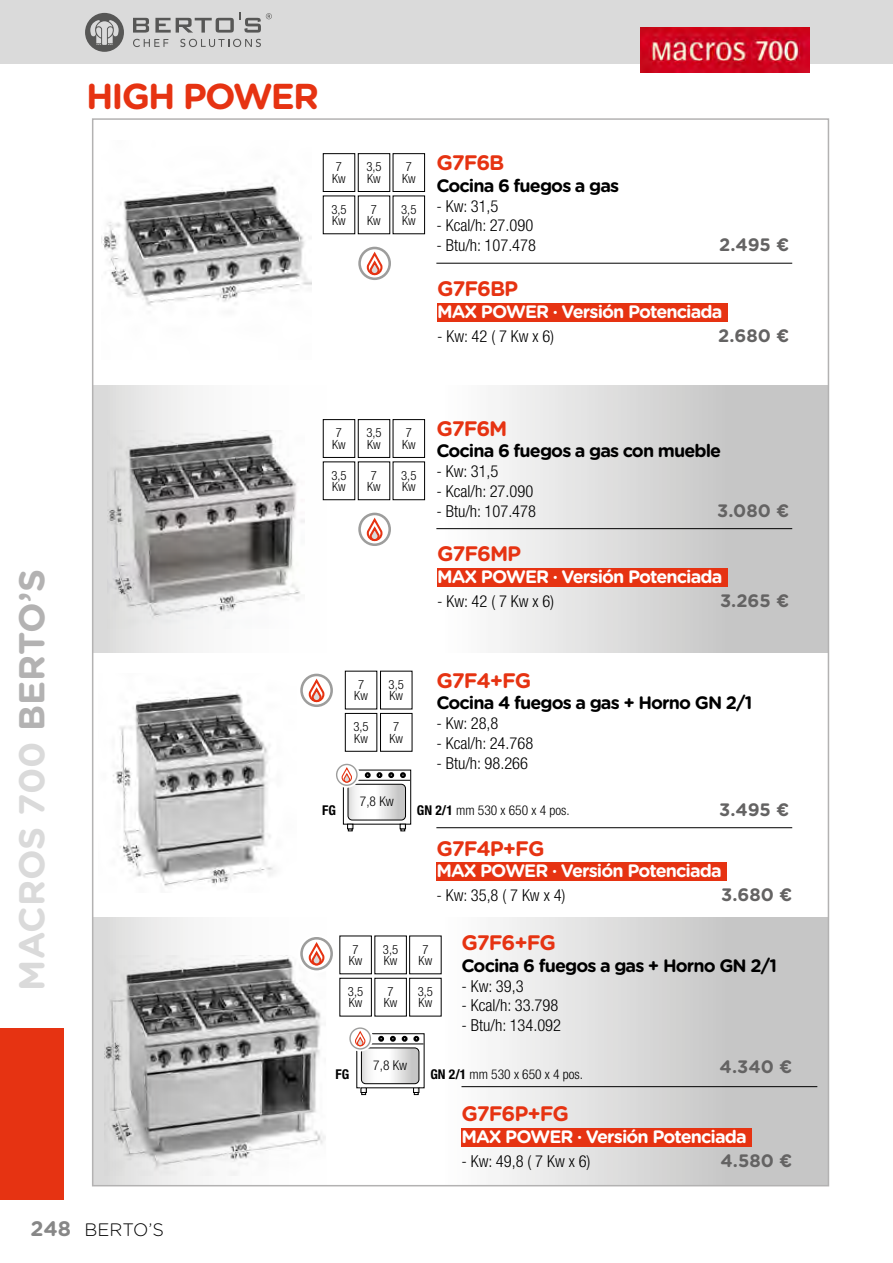
<style>
.page{position:relative;width:893px;height:1263px;background:#fff}
.page>*{position:absolute;margin:0;border:0;box-sizing:border-box;transform-origin:0 0}
.t1{font:700 36px "Gotham Rounded";color:#dadada}
.t2{font:700 36px "Gotham Rounded";letter-spacing:-.05em;color:#e63312}
.t3{font:700 21px "Gotham Rounded";letter-spacing:-.05em;color:#e63312}
.t4{font:700 18px "Gotham Rounded";letter-spacing:-.05em;color:#fff}
.t5{font:700 18px "Gotham Rounded";letter-spacing:-.05em;color:#000}
.t6{font:700 18px "Gotham Rounded";color:#646363}
.t7{font:300 18px "Gotham Rounded";letter-spacing:-.005em;color:#000}
.t8{font:300 condensed 16.5px "Helvetica Neue";color:#000}
.t9{font:300 condensed 13.5px "Helvetica Neue";color:#000}
.t10{font:700 condensed 13.5px "Helvetica Neue";color:#000}
.t11{font:300 condensed 12.75px/11.4px "Helvetica Neue";color:#000}
.s1{color:#b3b2b2}
.s2{font-weight:700}
.s3{font-weight:700;font-size:21px;color:#878787}
</style>
<div class="page">
<div style="left:0;top:0;width:893px;height:64px;background:#dadada"></div>
<div style="left:0;top:1028px;width:64px;height:171px;background:#e63312"></div>
<svg style="left:85px;top:13px;width:39px;height:39px"></svg>
<svg style="left:133px;top:18px;width:16px;height:15px"></svg>
<svg style="left:155px;top:13px;width:117px;height:20px"></svg>
<svg style="left:133px;top:39px;width:35px;height:8px"></svg>
<svg style="left:180px;top:39px;width:81px;height:8px"></svg>
<svg style="left:95px;top:385px;width:731px;height:267px"></svg>
<svg style="left:95px;top:918px;width:731px;height:265px"></svg>
<div style="left:437px;top:303px;width:290px;height:18px;background:#e63312"></div>
<div style="left:437px;top:569px;width:290px;height:18px;background:#e63312"></div>
<div style="left:436px;top:863px;width:290px;height:18px;background:#e63312"></div>
<div style="left:358px;top:153px;width:32px;height:39px;border:1px solid #000"></div>
<div style="left:358px;top:419px;width:32px;height:39px;border:1px solid #000"></div>
<div style="left:393px;top:153px;width:32px;height:39px;border:1px solid #000"></div>
<div style="left:393px;top:419px;width:32px;height:39px;border:1px solid #000"></div>
<div style="left:323px;top:153px;width:32px;height:39px;border:1px solid #000"></div>
<div style="left:323px;top:419px;width:32px;height:39px;border:1px solid #000"></div>
<div style="left:345px;top:671px;width:32px;height:38px;border:1px solid #000"></div>
<div style="left:380px;top:671px;width:32px;height:38px;border:1px solid #000"></div>
<div style="left:393px;top:196px;width:32px;height:38px;border:1px solid #000"></div>
<div style="left:393px;top:462px;width:32px;height:38px;border:1px solid #000"></div>
<div style="left:345px;top:713px;width:32px;height:39px;border:1px solid #000"></div>
<div style="left:380px;top:713px;width:32px;height:39px;border:1px solid #000"></div>
<div style="left:343px;top:770px;width:68px;height:54px;border:1px solid #000"></div>
<hr style="left:343px;top:780px;width:67px;height:1px;background:#000">
<svg style="left:334px;top:762px;width:26px;height:26px"></svg>
<svg style="left:337px;top:764px;width:20px;height:21px"></svg>
<div style="left:336px;top:764px;width:22px;height:22px;border:1px solid #9d9d9c;border-radius:50%"></div>
<svg style="left:341px;top:766px;width:65px;height:65px"></svg>
<img style="left:640px;top:27px;width:170px;height:45px">
<hr style="left:436px;top:263px;width:356px;height:1px;background:#000">
<hr style="left:436px;top:528px;width:356px;height:1px;background:#000">
<hr style="left:436px;top:827px;width:356px;height:1px;background:#000">
<svg style="left:355px;top:244px;width:39px;height:39px"></svg>
<svg style="left:360px;top:248px;width:30px;height:31px"></svg>
<div style="left:358px;top:247px;width:33px;height:33px;border:3px solid #9d9d9c;border-radius:50%"></div>
<svg style="left:366px;top:250px;width:18px;height:26px"></svg>
<svg style="left:355px;top:510px;width:39px;height:39px"></svg>
<svg style="left:360px;top:514px;width:30px;height:31px"></svg>
<div style="left:358px;top:513px;width:33px;height:33px;border:3px solid #9d9d9c;border-radius:50%"></div>
<svg style="left:366px;top:515px;width:18px;height:27px"></svg>
<svg style="left:297px;top:671px;width:39px;height:39px"></svg>
<svg style="left:302px;top:675px;width:30px;height:31px"></svg>
<div style="left:300px;top:674px;width:33px;height:33px;border:3px solid #9d9d9c;border-radius:50%"></div>
<svg style="left:308px;top:676px;width:18px;height:27px"></svg>
<img style="left:113px;top:693px;width:162px;height:194px">
<img style="left:107px;top:430px;width:198px;height:199px">
<img style="left:103px;top:180px;width:208px;height:126px">
<div style="left:461px;top:1129px;width:291px;height:18px;background:#e63312"></div>
<div style="left:375px;top:936px;width:32px;height:38px;border:1px solid #000"></div>
<div style="left:409px;top:936px;width:32px;height:38px;border:1px solid #000"></div>
<div style="left:375px;top:978px;width:32px;height:38px;border:1px solid #000"></div>
<div style="left:409px;top:978px;width:32px;height:38px;border:1px solid #000"></div>
<svg style="left:419px;top:1035px;width:3px;height:51px"></svg>
<hr style="left:357px;top:1043px;width:66px;height:1px;background:#000">
<svg style="left:347px;top:1025px;width:26px;height:26px"></svg>
<svg style="left:350px;top:1028px;width:20px;height:21px"></svg>
<div style="left:349px;top:1027px;width:22px;height:22px;border:1px solid #9d9d9c;border-radius:50%"></div>
<svg style="left:354px;top:1029px;width:65px;height:66px"></svg>
<hr style="left:461px;top:1086px;width:356px;height:1px;background:#000">
<img style="left:104px;top:955px;width:221px;height:221px">
<svg style="left:297px;top:934px;width:39px;height:39px"></svg>
<svg style="left:302px;top:938px;width:30px;height:31px"></svg>
<div style="left:300px;top:937px;width:33px;height:33px;border:3px solid #9d9d9c;border-radius:50%"></div>
<svg style="left:308px;top:940px;width:18px;height:26px"></svg>
<h1 class="t1" style="left:5px;top:991px;width:424px;rotate:-90deg">MACROS 700 <span class="s1">BERTO’S</span></h1>
<h1 class="t2" style="left:86px;top:70px;width:235px">HIGH POWER</h1>
<p class="t11" style="left:332px;top:161px;width:15px">7<br>Kw</p>
<p class="t11" style="left:331px;top:203px;width:17px">3,5<br>Kw</p>
<p class="t11" style="left:366px;top:161px;width:17px">3,5<br>Kw</p>
<p class="t11" style="left:367px;top:203px;width:15px">7<br>Kw</p>
<p class="t11" style="left:402px;top:161px;width:15px">7<br>Kw</p>
<p class="t11" style="left:401px;top:203px;width:17px">3,5<br>Kw</p>
<p class="t3" style="left:436px;top:147px;width:70px">G7F6B</p>
<p class="t5" style="left:436px;top:172px;width:184px">Cocina 6 fuegos a gas</p>
<p class="t8" style="left:436px;top:196px;width:64px">- Kw: 31,5</p>
<p class="t8" style="left:436px;top:216px;width:98px">- Kcal/h: 27.090</p>
<p class="t8" style="left:436px;top:236px;width:101px">- Btu/h: 107.478</p>
<p class="t6" style="left:719px;top:232px;width:72px">2.495 €</p>
<p class="t3" style="left:437px;top:273px;width:83px">G7F6BP</p>
<p class="t4" style="left:437px;top:298px;width:287px">MAX POWER · Versión Potenciada</p>
<p class="t8" style="left:437px;top:326px;width:119px">- Kw: 42 ( 7 Kw x 6)</p>
<p class="t6" style="left:718px;top:322px;width:73px">2.680 €</p>
<p class="t11" style="left:332px;top:427px;width:15px">7<br>Kw</p>
<p class="t11" style="left:331px;top:469px;width:17px">3,5<br>Kw</p>
<p class="t11" style="left:366px;top:427px;width:17px">3,5<br>Kw</p>
<p class="t11" style="left:367px;top:469px;width:15px">7<br>Kw</p>
<p class="t11" style="left:402px;top:427px;width:15px">7<br>Kw</p>
<p class="t11" style="left:401px;top:469px;width:17px">3,5<br>Kw</p>
<p class="t3" style="left:436px;top:413px;width:73px">G7F6M</p>
<p class="t5" style="left:436px;top:438px;width:286px">Cocina 6 fuegos a gas con mueble</p>
<p class="t8" style="left:436px;top:462px;width:64px">- Kw: 31,5</p>
<p class="t8" style="left:436px;top:481px;width:98px">- Kcal/h: 27.090</p>
<p class="t8" style="left:436px;top:501px;width:101px">- Btu/h: 107.478</p>
<p class="t6" style="left:717px;top:497px;width:73px">3.080 €</p>
<p class="t3" style="left:437px;top:539px;width:86px">G7F6MP</p>
<p class="t4" style="left:437px;top:563px;width:287px">MAX POWER · Versión Potenciada</p>
<p class="t8" style="left:437px;top:592px;width:119px">- Kw: 42 ( 7 Kw x 6)</p>
<p class="t6" style="left:720px;top:587px;width:71px">3.265 €</p>
<p class="t11" style="left:354px;top:678px;width:15px">7<br>Kw</p>
<p class="t11" style="left:389px;top:678px;width:17px">3,5<br>Kw</p>
<p class="t11" style="left:353px;top:721px;width:17px">3,5<br>Kw</p>
<p class="t11" style="left:389px;top:721px;width:15px">7<br>Kw</p>
<p class="t3" style="left:436px;top:665px;width:97px">G7F4+FG</p>
<p class="t5" style="left:436px;top:690px;width:318px">Cocina 4 fuegos a gas + Horno GN 2/1</p>
<p class="t8" style="left:436px;top:714px;width:64px">- Kw: 28,8</p>
<p class="t8" style="left:436px;top:733px;width:98px">- Kcal/h: 24.768</p>
<p class="t8" style="left:436px;top:753px;width:93px">- Btu/h: 98.266</p>
<p class="t9" style="left:360px;top:794px;width:35px">7,8 Kw</p>
<p class="t10" style="left:322px;top:802px;width:15px">FG</p>
<p class="t9" style="left:417px;top:803px;width:154px"><span class="s2">GN 2/1</span> mm 530 x 650 x 4 pos.</p>
<p class="t6" style="left:719px;top:796px;width:72px">3.495 €</p>
<p class="t3" style="left:436px;top:833px;width:110px">G7F4P+FG</p>
<p class="t4" style="left:436px;top:857px;width:287px">MAX POWER · Versión Potenciada</p>
<p class="t8" style="left:436px;top:886px;width:130px">- Kw: 35,8 ( 7 Kw x 4)</p>
<p class="t6" style="left:721px;top:881px;width:73px">3.680 €</p>
<p class="t3" style="left:461px;top:927px;width:96px">G7F6+FG</p>
<p class="t5" style="left:461px;top:952px;width:317px">Cocina 6 fuegos a gas + Horno GN 2/1</p>
<p class="t8" style="left:461px;top:976px;width:64px">- Kw: 39,3</p>
<p class="t8" style="left:461px;top:996px;width:98px">- Kcal/h: 33.798</p>
<p class="t8" style="left:461px;top:1016px;width:101px">- Btu/h: 134.092</p>
<p class="t6" style="left:720px;top:1053px;width:74px">4.340 €</p>
<p class="t3" style="left:461px;top:1099px;width:109px">G7F6P+FG</p>
<p class="t4" style="left:461px;top:1123px;width:287px">MAX POWER · Versión Potenciada</p>
<p class="t8" style="left:461px;top:1152px;width:130px">- Kw: 49,8 ( 7 Kw x 6)</p>
<p class="t6" style="left:720px;top:1147px;width:73px">4.580 €</p>
<p class="t11" style="left:383px;top:943px;width:17px">3,5<br>Kw</p>
<p class="t11" style="left:419px;top:943px;width:15px">7<br>Kw</p>
<p class="t11" style="left:349px;top:943px;width:15px">7<br>Kw</p>
<p class="t11" style="left:348px;top:986px;width:17px">3,5<br>Kw</p>
<p class="t11" style="left:384px;top:986px;width:15px">7<br>Kw</p>
<p class="t11" style="left:418px;top:986px;width:17px">3,5<br>Kw</p>
<p class="t9" style="left:373px;top:1057px;width:35px">7,8 Kw</p>
<p class="t10" style="left:336px;top:1066px;width:15px">FG</p>
<p class="t9" style="left:430px;top:1066px;width:154px"><span class="s2">GN 2/1</span> mm 530 x 650 x 4 pos.</p>
<p class="t7" style="left:31px;top:1217px;width:135px"><span class="s3">248</span> BERTO’S</p>
</div>
